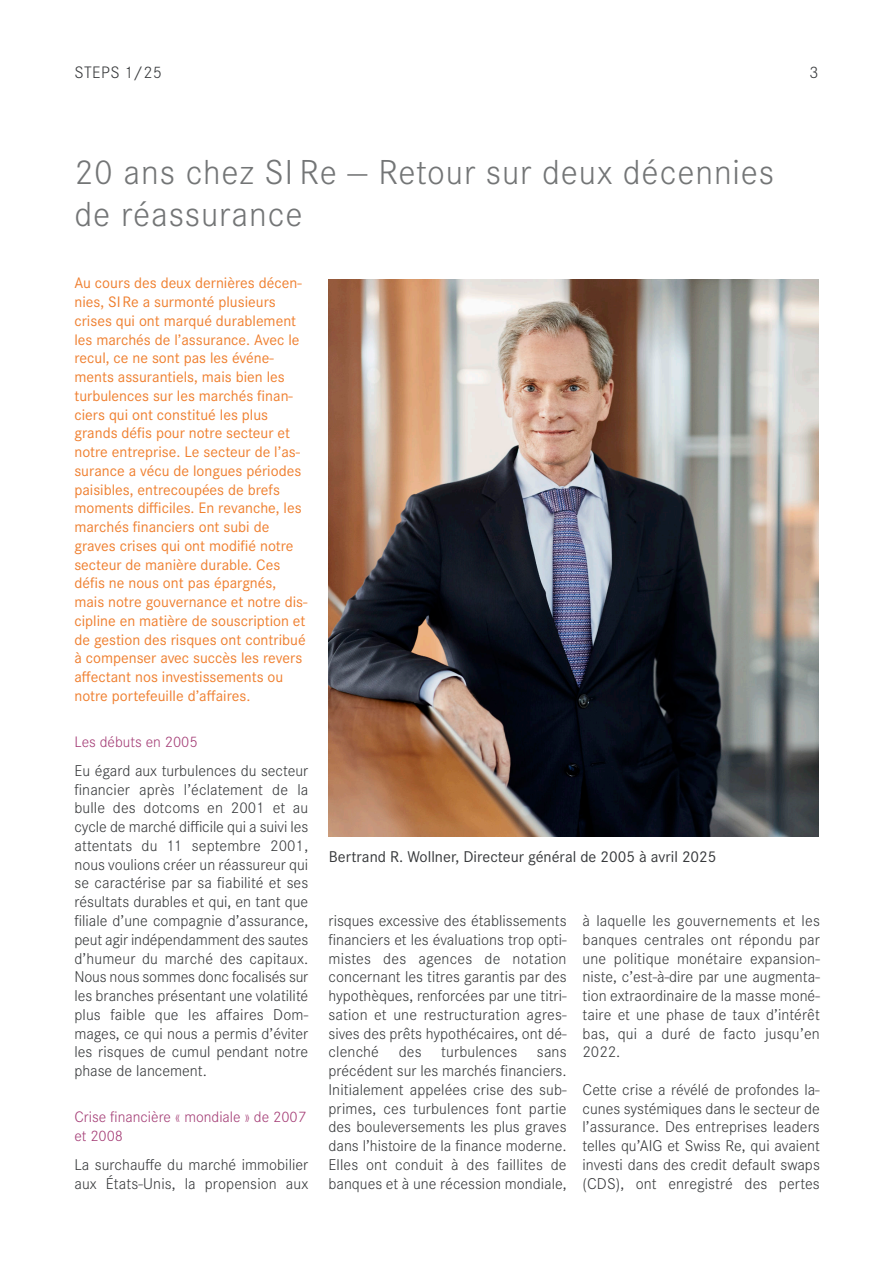
<style>
.page{position:relative;width:893px;height:1263px;background:#fff}
.page>*{position:absolute;margin:0;border:0;box-sizing:border-box;transform-origin:0 0}
.t1{font:300 36px/42px "Corporate S";letter-spacing:.025em;color:#737576}
.t2{font:300 17.25px "Corporate S";letter-spacing:.025em;color:#37393b}
.t3{font:300 16.2px/18.8px "Corporate S";letter-spacing:.005em;color:#37393b;text-align:justify}
.t4{font:16.2px "Corporate S";color:#37393b}
.t5{font:15.75px/18.8px "Corporate S";color:#ef7f2f}
.t6{font:300 15.75px/18.8px "Corporate S";color:#a43c75}
</style>
<div class="page">
<img style="left:328px;top:280px;width:490px;height:556px">
<p class="t2" style="left:74px;top:62px;width:89px">STEPS 1/25</p>
<p class="t2" style="left:810px;top:62px;width:10px">3</p>
<h1 class="t1" style="left:74px;top:151px;width:701px">20 ans chez SI Re — Retour sur deux décennies de réassurance</h1>
<p class="t5" style="left:74px;top:274px;width:234px">Au cours des deux dernières décen&shy;nies, SI Re a surmonté plusieurs crises qui ont marqué durablement les marchés de l’assurance. Avec le recul, ce ne sont pas les événe&shy;ments assurantiels, mais bien les turbulences sur les marchés finan&shy;ciers qui ont constitué les plus grands défis pour notre secteur et notre entreprise. Le secteur de l’as&shy;surance a vécu de longues périodes paisibles, entrecoupées de brefs moments difficiles. En revanche, les marchés financiers ont subi de graves crises qui ont modifié notre secteur de manière durable. Ces défis ne nous ont pas épargnés, mais notre gouvernance et notre dis&shy;cipline en matière de souscription et de gestion des risques ont contribué à compenser avec succès les revers affectant nos investissements ou notre portefeuille d’affaires.</p>
<p class="t6" style="left:74px;top:732px;width:125px">Les débuts en 2005</p>
<p class="t3" style="left:74px;top:761px;width:235px">Eu égard aux turbulences du secteur financier après l’éclatement de la bulle des dotcoms en 2001 et au cycle de marché difficile qui a suivi les attentats du 11 septembre 2001, nous voulions créer un réassureur qui se caractérise par sa fiabilité et ses résultats durables et qui, en tant que filiale d’une compagnie d’assurance, peut agir indépendamment des sautes d’humeur du marché des capitaux.<br>Nous nous sommes donc focalisés sur les branches présentant une volatilité plus faible que les affaires Dom&shy;mages, ce qui nous a permis d’éviter les risques de cumul pendant notre phase de lancement.</p>
<p class="t6" style="left:74px;top:1107px;width:233px">Crise financière « mondiale » de 2007 et 2008</p>
<p class="t3" style="left:74px;top:1155px;width:235px">La surchauffe du marché immobilier aux États-Unis, la propension aux</p>
<p class="t4" style="left:329px;top:846px;width:389px">Bertrand R. Wollner, Directeur général de 2005 à avril 2025</p>
<p class="t3" style="left:328px;top:911px;width:240px">risques excessive des établissements financiers et les évaluations trop opti&shy;mistes des agences de notation concernant les titres garantis par des hypothèques, renforcées par une titri&shy;sation et une restructuration agres&shy;sives des prêts hypothécaires, ont dé&shy;clenché des turbulences sans précédent sur les marchés financiers.<br>Initialement appelées crise des sub&shy;primes, ces turbulences font partie des bouleversements les plus graves dans l’histoire de la finance moderne.<br>Elles ont conduit à des faillites de banques et à une récession mondiale,</p>
<p class="t3" style="left:583px;top:911px;width:239px">à laquelle les gouvernements et les banques centrales ont répondu par une politique monétaire expansion&shy;niste, c’est-à-dire par une augmenta&shy;tion extraordinaire de la masse moné&shy;taire et une phase de taux d’intérêt bas, qui a duré de facto jusqu’en 2022.</p>
<p class="t3" style="left:583px;top:1080px;width:239px">Cette crise a révélé de profondes la&shy;cunes systémiques dans le secteur de l’assurance. Des entreprises leaders telles qu’AIG et Swiss Re, qui avaient investi dans des credit default swaps (CDS), ont enregistré des pertes</p>
</div>
